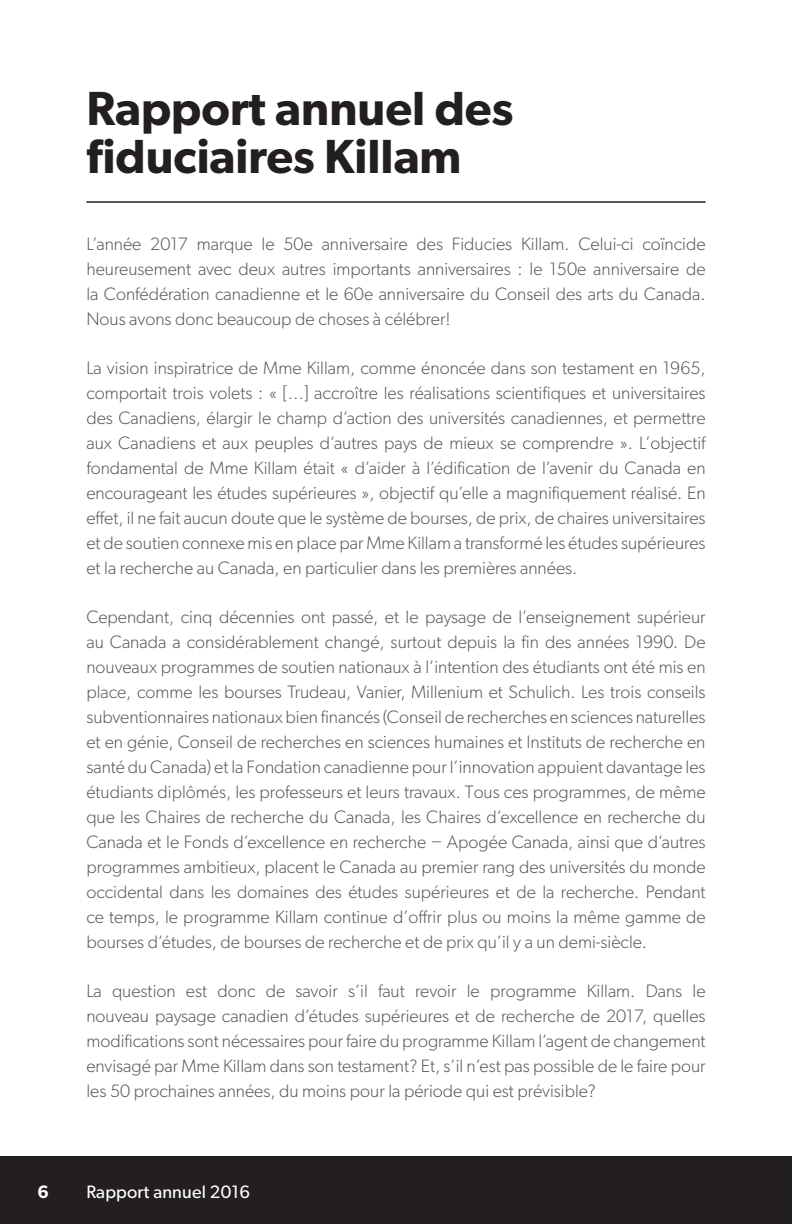
<style>
.page{position:relative;width:792px;height:1224px;background:#fff}
.page>*{position:absolute;margin:0;border:0;box-sizing:border-box;transform-origin:0 0}
.SECTIONS{font:600 48px/48px "Gibson";color:#231f20}
.Body_Text_-_Justifie{font:300 18px/25px "Gibson";color:#58595b;text-align:justify}
.t1{font:18px "Gibson";letter-spacing:.01em;color:#fff}
.t2{font:600 18px "Gibson";color:#fff}
</style>
<div class="page">
<div style="left:0;top:1157px;width:792px;height:67px;background:#231f20"></div>
<hr style="left:86px;top:201px;width:620px;height:2px;background:#231f20">
<p class="SECTIONS" style="left:86px;top:83px;width:429px">Rapport annuel des fiduciaires Killam</p>
<p class="Body_Text_-_Justifie" style="left:86px;top:231px;width:621px">L’année 2017 marque le 50e anniversaire des Fiducies Killam. Celui-ci coïncide heureusement avec deux autres importants anniversaires : le 150e anniversaire de la Confédération canadienne et le 60e anniversaire du Conseil des arts du Canada.<br>Nous avons donc beaucoup de choses à célébrer!</p>
<p class="Body_Text_-_Justifie" style="left:86px;top:355px;width:621px">La vision inspiratrice de Mme Killam, comme énoncée dans son testament en 1965, comportait trois volets : « […] accroître les réalisations scientifiques et universitaires des Canadiens, élargir le champ d’action des universités canadiennes, et permettre aux Canadiens et aux peuples d’autres pays de mieux se comprendre ». L’objectif fondamental de Mme Killam était « d’aider à l’édification de l’avenir du Canada en encourageant les études supérieures », objectif qu’elle a magnifiquement réalisé. En effet, il ne fait aucun doute que le système de bourses, de prix, de chaires universitaires et de soutien connexe mis en place par Mme Killam a transformé les études supérieures et la recherche au Canada, en particulier dans les premières années.</p>
<p class="Body_Text_-_Justifie" style="left:86px;top:604px;width:621px">Cependant, cinq décennies ont passé, et le paysage de l’enseignement supérieur au Canada a considérablement changé, surtout depuis la fin des années 1990. De nouveaux programmes de soutien nationaux à l’intention des étudiants ont été mis en place, comme les bourses Trudeau, Vanier, Millenium et Schulich. Les trois conseils subventionnaires nationaux bien financés (Conseil de recherches en sciences naturelles et en génie, Conseil de recherches en sciences humaines et Instituts de recherche en santé du Canada) et la Fondation canadienne pour l’innovation appuient davantage les étudiants diplômés, les professeurs et leurs travaux. Tous ces programmes, de même que les Chaires de recherche du Canada, les Chaires d’excellence en recherche du Canada et le Fonds d’excellence en recherche − Apogée Canada, ainsi que d’autres programmes ambitieux, placent le Canada au premier rang des universités du monde occidental dans les domaines des études supérieures et de la recherche. Pendant ce temps, le programme Killam continue d’offrir plus ou moins la même gamme de bourses d’études, de bourses de recherche et de prix qu’il y a un demi-siècle.</p>
<p class="Body_Text_-_Justifie" style="left:86px;top:978px;width:621px">La question est donc de savoir s’il faut revoir le programme Killam. Dans le nouveau paysage canadien d’études supérieures et de recherche de 2017, quelles modifications sont nécessaires pour faire du programme Killam l’agent de changement envisagé par Mme Killam dans son testament? Et, s’il n’est pas possible de le faire pour les 50 prochaines années, du moins pour la période qui est prévisible?</p>
<p class="t2" style="left:38px;top:1181px;width:13px">6</p>
<p class="t1" style="left:86px;top:1181px;width:165px">Rapport annuel 2016</p>
</div>
